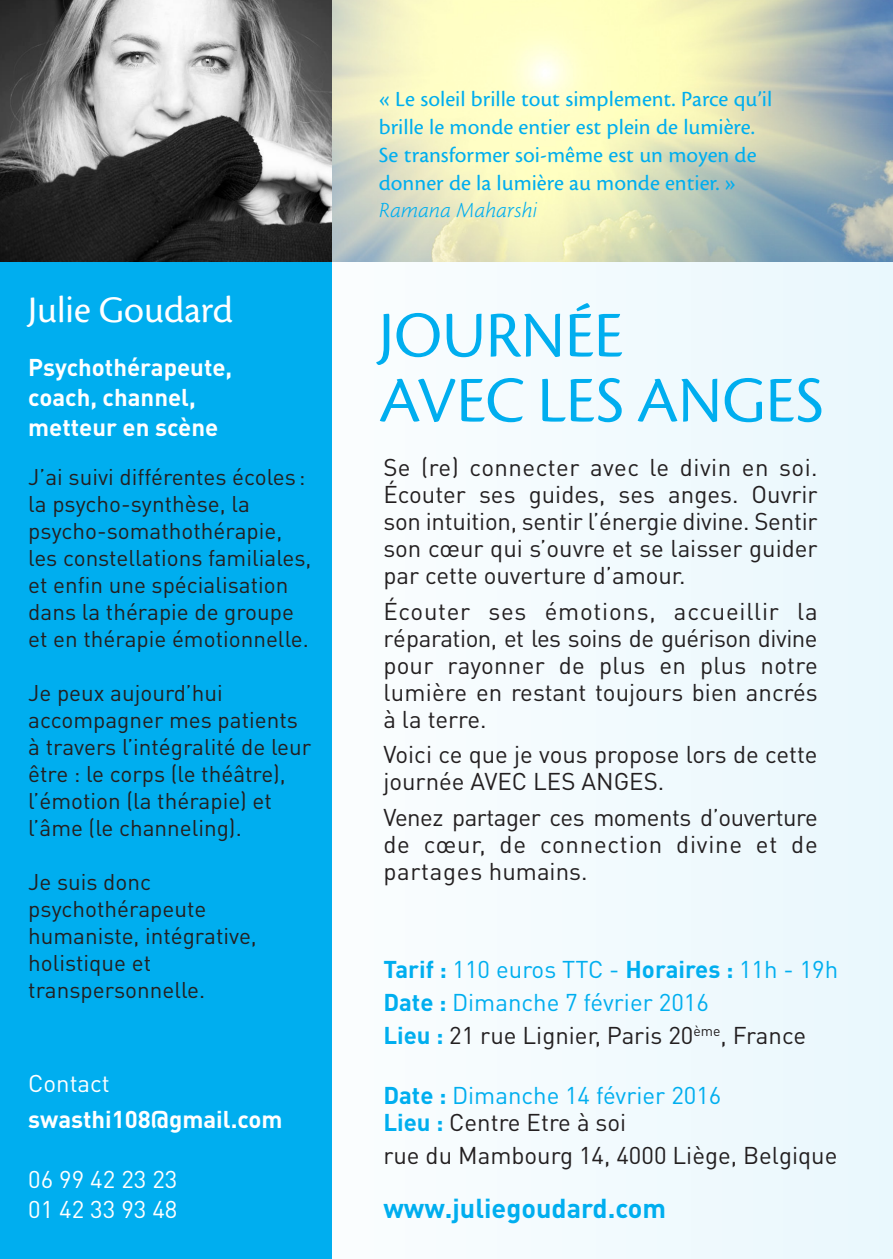
<style>
.page{position:relative;width:893px;height:1259px;background:#fff}
.page>*{position:absolute;margin:0;border:0;box-sizing:border-box;transform-origin:0 0}
.t1{font:67.5px "Cronos MM 408 22";color:#00aeef}
.t2{font:39px "Cronos MM 408 13";color:#fff}
.t3{font:700 27px "DIN Pro";color:#00aeef}
.t4{font:24px/27px "DIN Pro";color:#231f20;text-align:justify}
.t5{font:24px/27px "DIN Pro";color:#00aeef}
.t6{font:700 24px "DIN Pro";color:#fff}
.t7{font:24px "DIN Pro";color:#fff}
.t8{font:22.5px/27px "DIN Pro";color:#231f20}
.t9{font:22.5px/27.9px "Cronos MM 408 7";color:#00aeef}
.t10{font:22.5px "Cronos MM It 250 7";color:#00aeef}
.s1{font-weight:700}
.s2{font-weight:700;color:#00aeef}
.s3{color:#231f20}
</style>
<div class="page">
<div style="left:231px;top:21px;width:662px;height:1238px;background:#f2fafe"></div>
<img style="left:332px;top:0;width:561px;height:261px">
<svg style="left:0;top:0;width:332px;height:1259px;background:#17a1d4"></svg>
<p class="t2" style="left:28px;top:289px;width:206px">Julie Goudard</p>
<p class="t6" style="left:28px;top:351px;width:206px">Psychothérapeute,</p>
<p class="t6" style="left:28px;top:381px;width:169px">coach, channel,</p>
<p class="t6" style="left:28px;top:411px;width:192px">metteur en scène</p>
<p class="t8" style="left:28px;top:462px;width:285px">J’ai suivi différentes écoles : la psycho-synthèse, la psycho-somathothérapie, les constellations familiales, et enfin une spécialisation dans la thérapie de groupe et en thérapie émotionnelle.</p>
<p class="t8" style="left:28px;top:678px;width:285px">Je peux aujourd’hui accompagner mes patients à travers l’intégralité de leur être : le corps (le théâtre), l’émotion (la thérapie) et l’âme (le channeling).</p>
<p class="t8" style="left:28px;top:867px;width:230px">Je suis donc psychothérapeute humaniste, intégrative, holistique et</p>
<p class="t8" style="left:28px;top:975px;width:178px">transpersonnelle.</p>
<p class="t7" style="left:28px;top:1067px;width:83px">Contact</p>
<p class="t6" style="left:28px;top:1103px;width:256px">swasthi108@gmail.com</p>
<p class="t7" style="left:28px;top:1163px;width:151px">06 99 42 23 23</p>
<p class="t7" style="left:28px;top:1193px;width:151px">01 42 33 93 48</p>
<p class="t9" style="left:379px;top:86px;width:395px">« Le soleil brille tout simplement. Parce qu’il brille le monde entier est plein de lumière.<br>Se transformer soi-même est un moyen de donner de la lumière au monde entier. »</p>
<p class="t10" style="left:379px;top:198px;width:160px">Ramana Maharshi</p>
<p class="t1" style="left:379px;top:300px;width:246px">JOURNÉE</p>
<p class="t1" style="left:379px;top:365px;width:446px">AVEC LES ANGES</p>
<p class="t4" style="left:383px;top:453px;width:436px">Se (re) connecter avec le divin en soi.<br>Écouter ses guides, ses anges. Ouvrir son intuition, sentir l’énergie divine. Sentir son cœur qui s’ouvre et se laisser guider par cette ouverture d’amour.</p>
<p class="t4" style="left:383px;top:596px;width:436px">Écouter ses émotions, accueillir la réparation, et les soins de guérison divine pour rayonner de plus en plus notre lumière en restant toujours bien ancrés à la terre.</p>
<p class="t4" style="left:383px;top:740px;width:436px">Voici ce que je vous propose lors de cette journée AVEC LES ANGES.</p>
<p class="t4" style="left:383px;top:802px;width:436px">Venez partager ces moments d’ouverture de cœur, de connection divine et de partages humains.</p>
<p class="t5" style="left:383px;top:954px;width:456px"><span class="s1">Tarif :</span> 110 euros TTC - <span class="s1">Horaires :</span> 11h - 19h</p>
<p class="t5" style="left:383px;top:987px;width:327px"><span class="s1">Date :</span> Dimanche 7 février 2016</p>
<p class="t4" style="left:383px;top:1020px;width:424px"><span class="s2">Lieu :</span> 21 rue Lignier, Paris 20<sup>ème</sup>, France</p>
<p class="t5" style="left:383px;top:1081px;width:340px"><span class="s1">Date :</span> Dimanche 14 février 2016<br><span class="s1">Lieu :</span> <span class="s3">Centre Etre à soi</span></p>
<p class="t4" style="left:383px;top:1141px;width:456px">rue du Mambourg 14, 4000 Liège, Belgique</p>
<p class="t3" style="left:383px;top:1190px;width:284px">www.juliegoudard.com</p>
</div>
